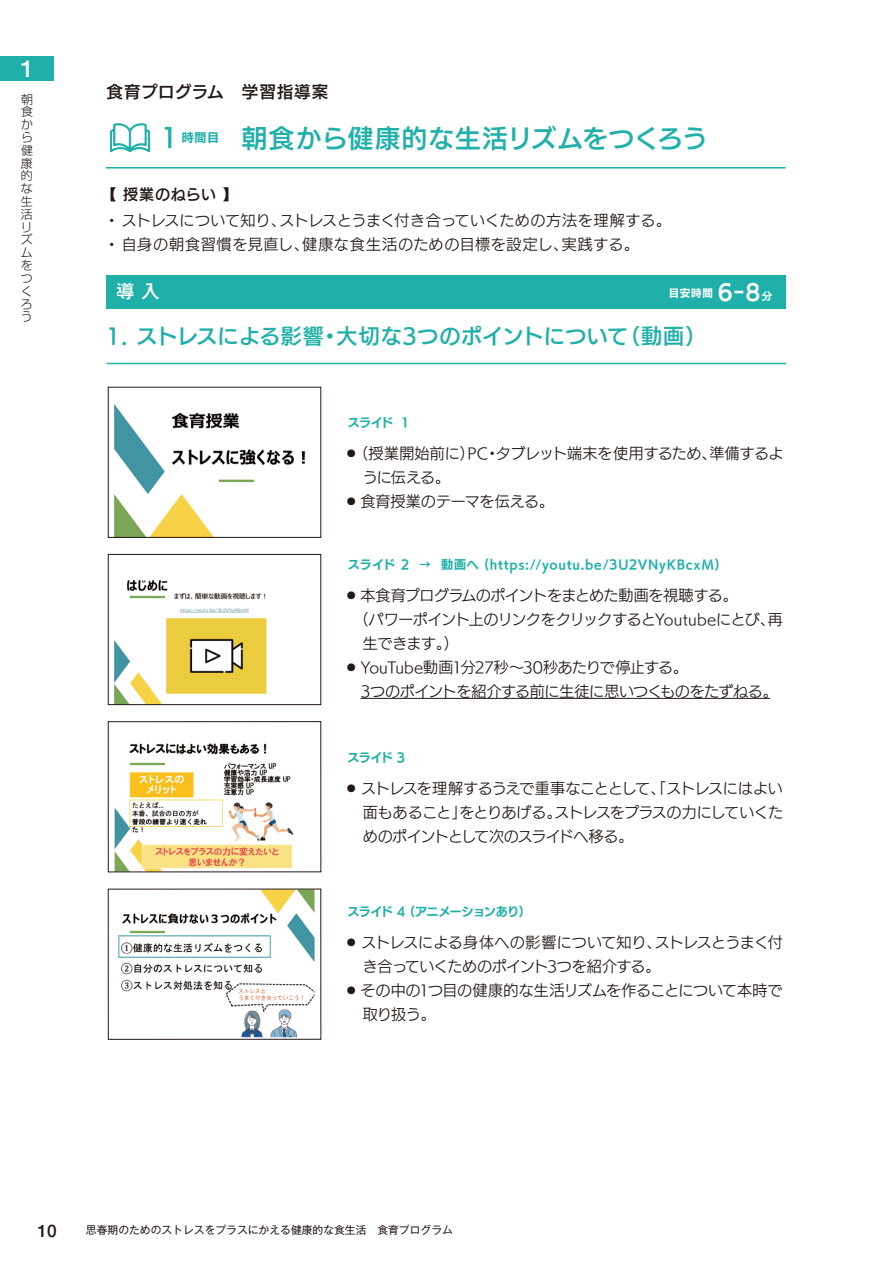
<style>
.page{position:relative;width:893px;height:1263px;background:#fff}
.page>*{position:absolute;margin:0;border:0;box-sizing:border-box;transform-origin:0 0}
.t1{font:25.5px "UD Kakugo Large Pr 6 N DB";letter-spacing:.025em;color:#1eb0a9}
.t2{font:22.5px "Midashi Go Pro MB31";color:#fff}
.t3{font:21px "UD Kakugo Large Pr 6 N DB";letter-spacing:.015em;color:#1eb0a9}
.t4{font:500 18px "Gothic MB101 Pro";color:#fff}
.t5{font:500 17.25px "Helvetica Neue";color:#221815}
.t6{font:16.5px "UD Kakugo Large Pr 6 N DB";letter-spacing:.045em;color:#221815}
.t7{font:15px/24px "UD Kakugo Large Pr 6 N R";letter-spacing:-.02em;color:#221815;text-align:justify}
.t8{font:15px "UD Kakugo Large Pr 6 N R";letter-spacing:.005em;color:#221815}
.t9{font:15px "UD Kakugo Large Pr 6 N R";letter-spacing:.045em;color:#221815}
.t10{font:15px "UD Kakugo Large Pr 6 N R";letter-spacing:-.045em;color:#221815}
.t11{font:15px "UD Kakugo Large Pr 6 N DB";letter-spacing:.05em;color:#221815}
.t12{font:12px "UD Kakugo Large Pr 6 N B";letter-spacing:.06em;color:#1eb0a9}
.t13{font:300 12px/12.8px "Shin Go Pro";color:#221815;text-align:center}
.t14{font:12px "UD Kakugo Large Pr 6 N B";letter-spacing:-.055em;color:#1eb0a9}
.t15{font:12px "UD Kakugo Large Pr 6 N B";letter-spacing:.035em;color:#1eb0a9}
.t16{font:10.8px "Gothic MB101 Pro";color:#221815}
.t17{font:10.5px "UD Kakugo Large Pr 6 N B";color:#fff}
.s1{font-family:"UD Kakugo Large Pr 6 N DB";font-size:25.5px}
.s2{font-size:21px}
</style>
<div class="page">
<div style="left:0;top:56px;width:53px;height:25px;background:#1eb0a9"></div>
<hr style="left:360px;top:698px;width:410px;height:1px;background:#221815">
<img style="left:115px;top:405px;width:191px;height:131px">
<div style="left:108px;top:387px;width:213px;height:151px;border:1px solid #221815"></div>
<img style="left:115px;top:580px;width:152px;height:123px">
<div style="left:108px;top:554px;width:213px;height:151px;border:1px solid #221815"></div>
<img style="left:115px;top:743px;width:179px;height:127px">
<div style="left:108px;top:721px;width:213px;height:151px;border:1px solid #221815"></div>
<img style="left:118px;top:891px;width:197px;height:146px">
<div style="left:107px;top:275px;width:679px;height:33px;background:#1eb0a9"></div>
<hr style="left:107px;top:363px;width:679px;height:1px;background:#1eb0a9">
<hr style="left:106px;top:167px;width:680px;height:2px;background:#1eb0a9">
<svg style="left:110px;top:123px;width:40px;height:29px"></svg>
<h2 class="t2" style="left:21px;top:50px;width:10px">1</h2>
<p class="t13" style="left:17px;top:91px;width:11px;rotate:-1deg">朝食から健康的な生活リズムをつくろう</p>
<p class="t6" style="left:107px;top:83px;width:223px">食育プログラム　学習指導案</p>
<p class="t15" style="left:160px;top:131px;width:60px"><span class="s1">1</span> 時間目</p>
<h1 class="t1" style="left:242px;top:125px;width:467px">朝食から健康的な生活リズムをつくろう</h1>
<p class="t11" style="left:101px;top:186px;width:138px">【 授業のねらい 】</p>
<p class="t8" style="left:109px;top:212px;width:564px">• ストレスについて知り、ストレスとうまく付き合っていくための方法を理解する。</p>
<p class="t9" style="left:109px;top:236px;width:532px">• 自身の朝食習慣を見直し、健康な食生活のための目標を設定し、実践する。</p>
<p class="t4" style="left:117px;top:276px;width:44px">導 入</p>
<p class="t17" style="left:669px;top:287px;width:105px">目安時間 <span class="s2">6‐8</span>分</p>
<h3 class="t3" style="left:103px;top:325px;width:605px">１. ストレスによる影響・大切な3つのポイントについて（動画）</h3>
<p class="t15" style="left:348px;top:416px;width:63px">スライド 1</p>
<p class="t7" style="left:344px;top:441px;width:441px">・ （授業開始前に）PC・タブレット端末を使用するため、準備するよ</p>
<p class="t7" style="left:363px;top:465px;width:89px">うに伝える。</p>
<p class="t7" style="left:344px;top:489px;width:212px">・ 食育授業のテーマを伝える。</p>
<p class="t12" style="left:348px;top:558px;width:374px">スライド 2 → 動画へ (https://youtu.be/3U2VNyKBcxM)</p>
<p class="t7" style="left:344px;top:584px;width:395px">・本食育プログラムのポイントをまとめた動画を視聴する。</p>
<p class="t7" style="left:353px;top:608px;width:431px">（パワーポイント上のリンクをクリックするとYoutubeにとび、再</p>
<p class="t7" style="left:363px;top:632px;width:97px">生できます。）</p>
<p class="t10" style="left:344px;top:659px;width:346px">・ YouTube動画1分27秒～30秒あたりで停止する。</p>
<p class="t7" style="left:360px;top:680px;width:419px">3つのポイントを紹介する前に生徒に思いつくものをたずねる。</p>
<p class="t15" style="left:348px;top:751px;width:60px">スライド 3</p>
<p class="t7" style="left:363px;top:776px;width:422px;text-indent:-19px">・ ストレスを理解するうえで重事なこととして、「ストレスにはよい面もあること」をとりあげる。ストレスをプラスの力にしていくためのポイントとして次のスライドへ移る。</p>
<p class="t14" style="left:348px;top:904px;width:185px">スライド 4 （アニメーションあり）</p>
<p class="t7" style="left:344px;top:930px;width:440px">・ ストレスによる身体への影響について知り、ストレスとうまく付</p>
<p class="t7" style="left:363px;top:954px;width:299px">き合っていくためのポイント3つを紹介する。</p>
<p class="t7" style="left:344px;top:978px;width:440px">・ その中の1つ目の健康的な生活リズムを作ることについて本時で</p>
<p class="t7" style="left:363px;top:1002px;width:75px">取り扱う。</p>
<p class="t5" style="left:38px;top:1217px;width:21px">10</p>
<p class="t16" style="left:86px;top:1221px;width:368px">思春期のためのストレスをプラスにかえる健康的な食生活　食育プログラム</p>
</div>
